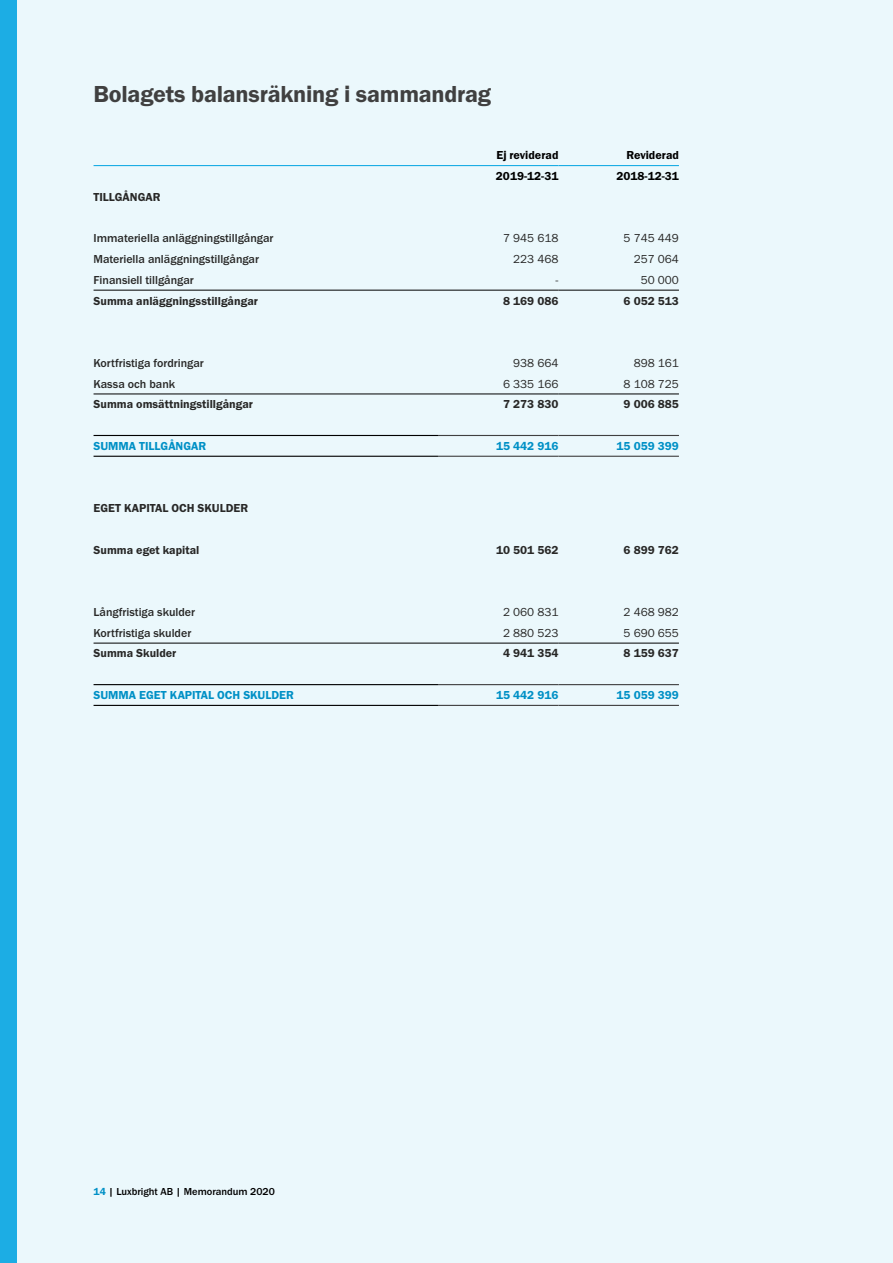
<style>
.page{position:relative;width:893px;height:1263px;background:#ebf8fc}
.page>*{position:absolute;margin:0;border:0;box-sizing:border-box;transform-origin:0 0}
.t1{font:24px "Franklin Gothic URW Dem";letter-spacing:-.01em;color:#404040}
.T_Normal{font:500 12px "Franklin Gothic URW";color:#282827}
.T_Bold{font:12px "Franklin Gothic URW Dem";color:#282827}
.T_Siffror{font:12px "Franklin Gothic URW Boo";color:#282827}
.T_Summa_Siffror{font:12px "Franklin Gothic URW Dem";color:#282827}
.T_Bottom_line{font:12px "Franklin Gothic URW Dem";color:#0090c6}
.T_Kolumnrubrik{font:12px "Franklin Gothic URW Dem";color:#000}
.T_Bottom_line_siffro{font:12px "Franklin Gothic URW Dem";color:#0090c6}
.t2{font:500 10.5px "Franklin Gothic URW";color:#000}
.s1{font-family:"Franklin Gothic URW Dem";font-weight:400;color:#0090c6}
</style>
<div class="page">
<div style="left:0;top:0;width:17px;height:1263px;background:#1cade4"></div>
<hr style="left:94px;top:165px;width:344px;height:1px;background:#1cade4">
<hr style="left:438px;top:165px;width:120px;height:1px;background:#1cade4">
<hr style="left:558px;top:165px;width:121px;height:1px;background:#1cade4">
<hr style="left:94px;top:290px;width:344px;height:1px;background:#000">
<hr style="left:94px;top:394px;width:344px;height:1px;background:#000">
<hr style="left:94px;top:435px;width:344px;height:1px;background:#000">
<hr style="left:94px;top:456px;width:344px;height:1px;background:#000">
<hr style="left:438px;top:435px;width:120px;height:1px;background:#404040">
<hr style="left:558px;top:435px;width:121px;height:1px;background:#404040">
<hr style="left:438px;top:456px;width:120px;height:1px;background:#404040">
<hr style="left:558px;top:456px;width:121px;height:1px;background:#404040">
<hr style="left:438px;top:394px;width:120px;height:1px;background:#000">
<hr style="left:558px;top:394px;width:121px;height:1px;background:#000">
<hr style="left:438px;top:290px;width:120px;height:1px;background:#000">
<hr style="left:558px;top:290px;width:121px;height:1px;background:#000">
<hr style="left:94px;top:643px;width:344px;height:1px;background:#000">
<hr style="left:438px;top:643px;width:120px;height:1px;background:#000">
<hr style="left:558px;top:643px;width:121px;height:1px;background:#000">
<hr style="left:94px;top:684px;width:344px;height:1px;background:#000">
<hr style="left:94px;top:705px;width:344px;height:1px;background:#000">
<hr style="left:438px;top:684px;width:120px;height:1px;background:#404040">
<hr style="left:558px;top:684px;width:121px;height:1px;background:#404040">
<hr style="left:438px;top:705px;width:120px;height:1px;background:#404040">
<hr style="left:558px;top:705px;width:121px;height:1px;background:#404040">
<h2 class="t1" style="left:94px;top:79px;width:399px">Bolagets balansräkning i sammandrag</h2>
<p class="T_Kolumnrubrik" style="left:496px;top:148px;width:63px">Ej reviderad</p>
<p class="T_Kolumnrubrik" style="left:626px;top:148px;width:54px">Reviderad</p>
<p class="T_Kolumnrubrik" style="left:496px;top:169px;width:64px">2019-12-31</p>
<p class="T_Kolumnrubrik" style="left:616px;top:169px;width:64px">2018-12-31</p>
<p class="T_Bold" style="left:94px;top:189px;width:69px">TILLGÅNGAR</p>
<p class="T_Normal" style="left:94px;top:231px;width:182px">Immateriella anläggningstillgångar</p>
<p class="T_Siffror" style="left:503px;top:231px;width:57px">7 945 618</p>
<p class="T_Siffror" style="left:624px;top:231px;width:57px">5 745 449</p>
<p class="T_Normal" style="left:94px;top:252px;width:167px">Materiella anläggningstillgångar</p>
<p class="T_Siffror" style="left:513px;top:252px;width:47px">223 468</p>
<p class="T_Siffror" style="left:634px;top:252px;width:47px">257 064</p>
<p class="T_Normal" style="left:94px;top:272px;width:102px">Finansiell tillgångar</p>
<p class="T_Siffror" style="left:555px;top:272px;width:4px">-</p>
<p class="T_Siffror" style="left:641px;top:272px;width:40px">50 000</p>
<p class="T_Bold" style="left:94px;top:293px;width:166px">Summa anläggningsstillgångar</p>
<p class="T_Summa_Siffror" style="left:503px;top:293px;width:57px">8 169 086</p>
<p class="T_Summa_Siffror" style="left:624px;top:293px;width:57px">6 052 513</p>
<p class="T_Normal" style="left:94px;top:355px;width:112px">Kortfristiga fordringar</p>
<p class="T_Siffror" style="left:513px;top:355px;width:47px">938 664</p>
<p class="T_Siffror" style="left:634px;top:355px;width:47px">898 161</p>
<p class="T_Normal" style="left:94px;top:376px;width:83px">Kassa och bank</p>
<p class="T_Siffror" style="left:503px;top:376px;width:57px">6 335 166</p>
<p class="T_Siffror" style="left:624px;top:376px;width:57px">8 108 725</p>
<p class="T_Bold" style="left:94px;top:397px;width:161px">Summa omsättningstillgångar</p>
<p class="T_Summa_Siffror" style="left:503px;top:397px;width:57px">7 273 830</p>
<p class="T_Summa_Siffror" style="left:624px;top:397px;width:57px">9 006 885</p>
<p class="T_Bottom_line" style="left:94px;top:438px;width:114px">SUMMA TILLGÅNGAR</p>
<p class="T_Bottom_line_siffro" style="left:496px;top:438px;width:64px">15 442 916</p>
<p class="T_Bottom_line_siffro" style="left:617px;top:438px;width:64px">15 059 399</p>
<p class="T_Bold" style="left:94px;top:501px;width:156px">EGET KAPITAL OCH SKULDER</p>
<p class="T_Bold" style="left:94px;top:542px;width:107px">Summa eget kapital</p>
<p class="T_Summa_Siffror" style="left:496px;top:542px;width:64px">10 501 562</p>
<p class="T_Summa_Siffror" style="left:624px;top:542px;width:57px">6 899 762</p>
<p class="T_Normal" style="left:94px;top:604px;width:103px">Långfristiga skulder</p>
<p class="T_Siffror" style="left:503px;top:604px;width:57px">2 060 831</p>
<p class="T_Siffror" style="left:624px;top:604px;width:57px">2 468 982</p>
<p class="T_Normal" style="left:94px;top:625px;width:99px">Kortfristiga skulder</p>
<p class="T_Siffror" style="left:503px;top:625px;width:57px">2 880 523</p>
<p class="T_Siffror" style="left:624px;top:625px;width:57px">5 690 655</p>
<p class="T_Bold" style="left:94px;top:646px;width:84px">Summa Skulder</p>
<p class="T_Summa_Siffror" style="left:503px;top:646px;width:57px">4 941 354</p>
<p class="T_Summa_Siffror" style="left:624px;top:646px;width:57px">8 159 637</p>
<p class="T_Bottom_line" style="left:94px;top:688px;width:202px">SUMMA EGET KAPITAL OCH SKULDER</p>
<p class="T_Bottom_line_siffro" style="left:496px;top:688px;width:64px">15 442 916</p>
<p class="T_Bottom_line_siffro" style="left:617px;top:688px;width:64px">15 059 399</p>
<p class="t2" style="left:94px;top:1184px;width:183px"><span class="s1">14</span> | Luxbright AB | Memorandum 2020</p>
</div>
